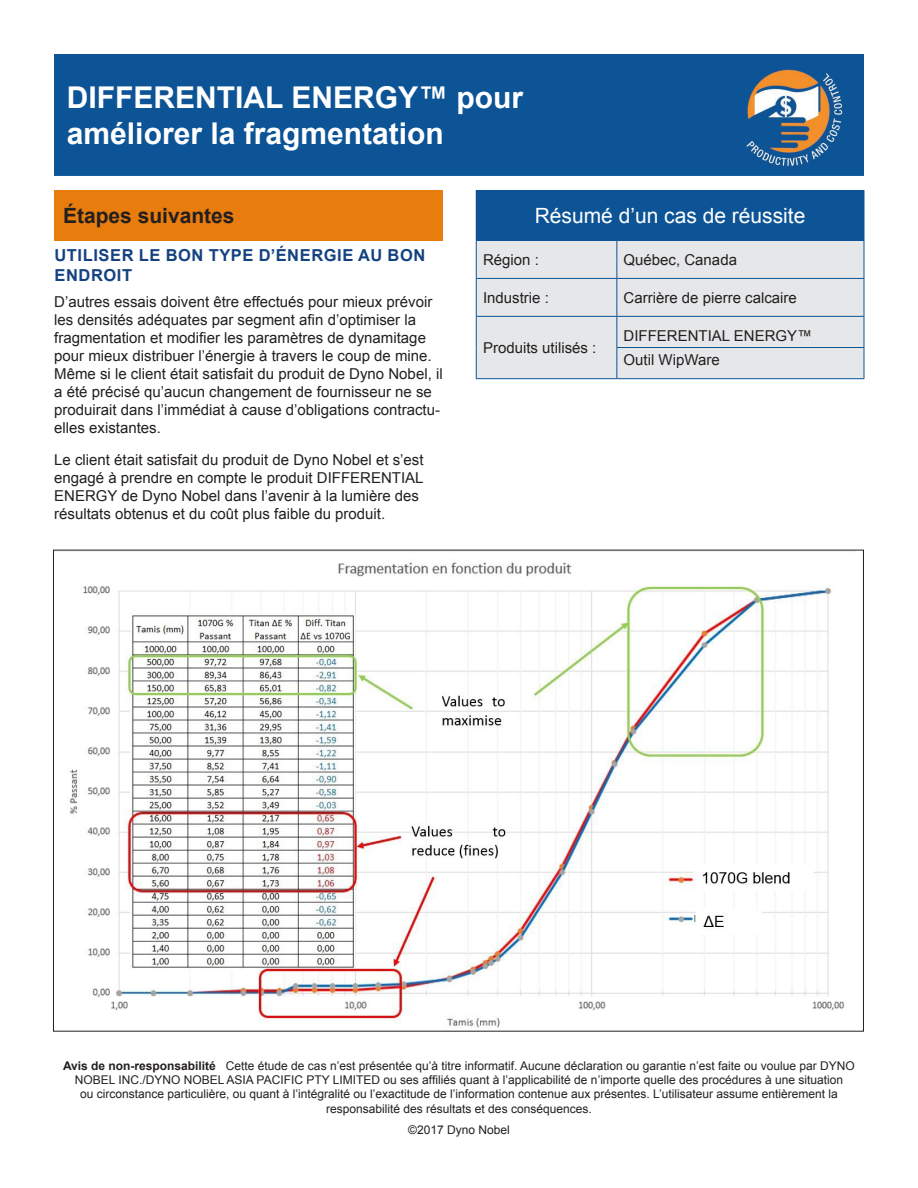
<style>
.page{position:relative;width:918px;height:1188px;background:#fff}
.page>*{position:absolute;margin:0;border:0;box-sizing:border-box;transform-origin:0 0}
.t1{font:700 30px/36px "Arial";color:#fff}
.t2{font:21px "Arial";color:#fff}
.t3{font:700 21px "Arial";color:#231f20}
.blue_heading{font:700 16.5px/19.5px "Arial";letter-spacing:.035em;color:#144281}
.t4{font:15px/18px "Arial";color:#231f20}
.t5{font:12px/14.4px "Arial";color:#231f20;text-align:center}
.s1{font-weight:700}
</style>
<div class="page">
<div style="left:54px;top:54px;width:809px;height:121px;background:#0d5496"></div>
<div style="left:54px;top:190px;width:389px;height:51px;background:#e87d0d"></div>
<img style="left:70px;top:562px;width:775px;height:466px">
<div style="left:476px;top:190px;width:388px;height:51px;background:#0d5496"></div>
<div style="left:477px;top:241px;width:387px;height:137px;background:#e6e7e9"></div>
<hr style="left:864px;top:191px;width:1px;height:49px;background:#0d5496">
<hr style="left:476px;top:241px;width:1px;height:37px;background:#0d5496">
<hr style="left:616px;top:241px;width:1px;height:37px;background:#0d5496">
<hr style="left:864px;top:241px;width:1px;height:37px;background:#0d5496">
<hr style="left:476px;top:278px;width:141px;height:1px;background:#0d5496">
<hr style="left:476px;top:279px;width:1px;height:37px;background:#0d5496">
<hr style="left:617px;top:278px;width:247px;height:1px;background:#0d5496">
<hr style="left:616px;top:279px;width:1px;height:37px;background:#0d5496">
<hr style="left:864px;top:279px;width:1px;height:37px;background:#0d5496">
<hr style="left:476px;top:316px;width:141px;height:1px;background:#0d5496">
<hr style="left:476px;top:317px;width:1px;height:31px;background:#0d5496">
<hr style="left:476px;top:348px;width:1px;height:30px;background:#0d5496">
<hr style="left:476px;top:378px;width:141px;height:1px;background:#0d5496">
<hr style="left:617px;top:316px;width:247px;height:1px;background:#0d5496">
<hr style="left:616px;top:317px;width:1px;height:30px;background:#0d5496">
<hr style="left:864px;top:317px;width:1px;height:30px;background:#0d5496">
<hr style="left:616px;top:347px;width:248px;height:1px;background:#0d5496">
<hr style="left:616px;top:348px;width:1px;height:30px;background:#0d5496">
<hr style="left:864px;top:348px;width:1px;height:30px;background:#0d5496">
<hr style="left:617px;top:378px;width:247px;height:1px;background:#0d5496">
<p class="t1" style="left:67px;top:79px;width:458px">DIFFERENTIAL ENERGY™ pour améliorer la fragmentation</p>
<p class="t3" style="left:63px;top:201px;width:173px">Étapes suivantes</p>
<p class="blue_heading" style="left:54px;top:246px;width:372px">UTILISER LE BON TYPE D’ÉNERGIE AU BON<br>ENDROIT</p>
<p class="t4" style="left:54px;top:293px;width:390px">D’autres essais doivent être effectués pour mieux prévoir les densités adéquates par segment afin d’optimiser la fragmentation et modifier les paramètres de dynamitage pour mieux distribuer l’énergie à travers le coup de mine.<br>Même si le client était satisfait du produit de Dyno Nobel, il a été précisé qu’aucun changement de fournisseur ne se produirait dans l’immédiat à cause d’obligations contractu&shy;elles existantes.</p>
<p class="t4" style="left:54px;top:450px;width:371px">Le client était satisfait du produit de Dyno Nobel et s’est engagé à prendre en compte le produit DIFFERENTIAL ENERGY de Dyno Nobel dans l’avenir à la lumière des résultats obtenus et du coût plus faible du produit.</p>
<p class="t2" style="left:535px;top:201px;width:272px">Résumé d’un cas de réussite</p>
<p class="t4" style="left:483px;top:251px;width:57px">Région :</p>
<p class="t4" style="left:624px;top:251px;width:115px">Québec, Canada</p>
<p class="t4" style="left:483px;top:288px;width:67px">Industrie :</p>
<p class="t4" style="left:624px;top:288px;width:175px">Carrière de pierre calcaire</p>
<p class="t4" style="left:483px;top:339px;width:115px">Produits utilisés :</p>
<p class="t4" style="left:624px;top:326px;width:190px">DIFFERENTIAL ENERGY™</p>
<p class="t4" style="left:624px;top:351px;width:98px">Outil WipWare</p>
<p class="t5" style="left:63px;top:1058px;width:793px"><span class="s1">Avis de non-responsabilité</span> Cette étude de cas n’est présentée qu’à titre informatif. Aucune déclaration ou garantie n’est faite ou voulue par DYNO NOBEL INC./DYNO NOBEL ASIA PACIFIC PTY LIMITED ou ses affiliés quant à l’applicabilité de n’importe quelle des procédures à une situation<br>ou circonstance particulière, ou quant à l’intégralité ou l’exactitude de l’information contenue aux présentes. L’utilisateur assume entièrement la responsabilité des résultats et des conséquences.</p>
<p class="t5" style="left:408px;top:1123px;width:103px">©2017 Dyno Nobel</p>
</div>
